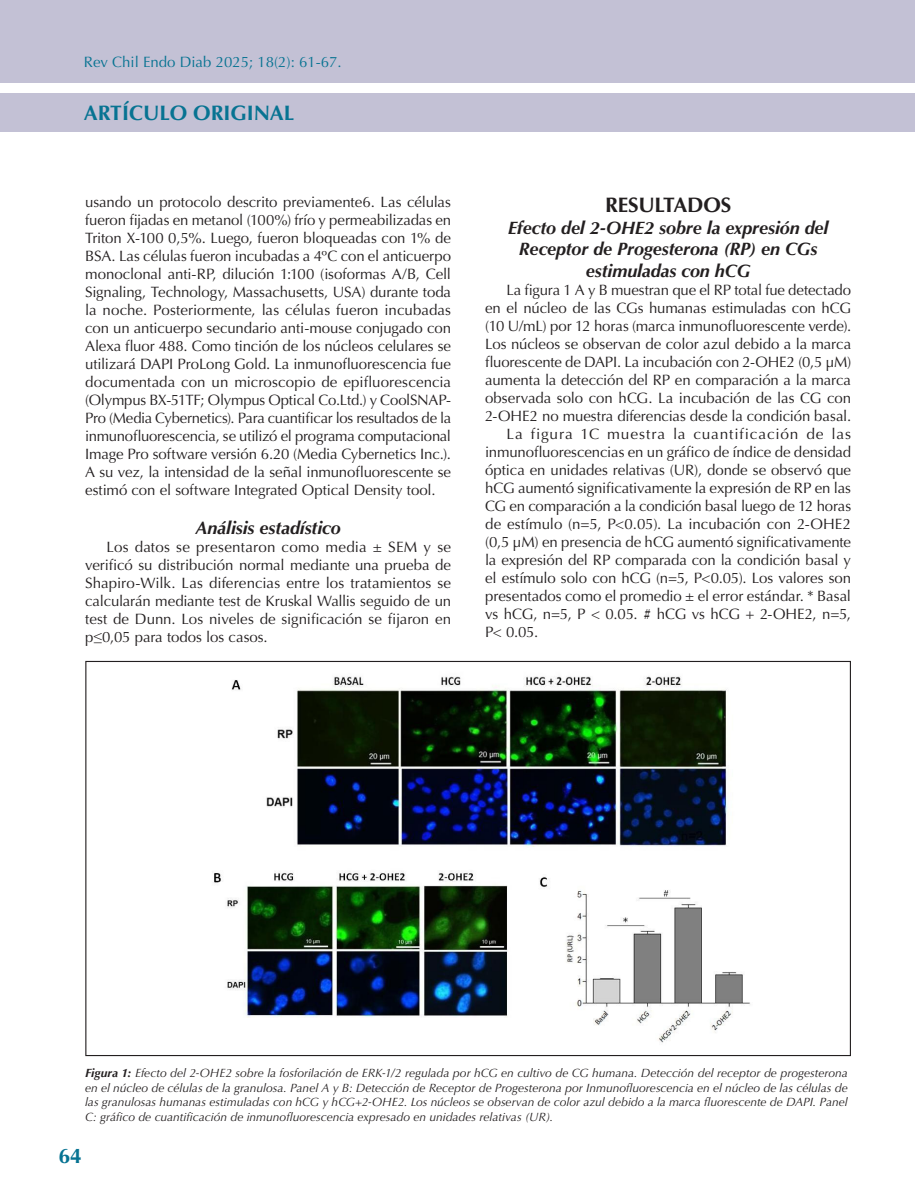
<style>
.page{position:relative;width:915px;height:1191px;background:#fff}
.page>*{position:absolute;margin:0;border:0;box-sizing:border-box;transform-origin:0 0}
.t1{font:700 21px "Optima";color:#077392}
.Sub_titulos_1{font:700 21px "Optima";letter-spacing:-.015em;color:#231f20}
.Subtitulo_2{font:italic 700 18px/21.6px "Optima";letter-spacing:-.01em;color:#231f20;text-align:center}
.Texto{font:15px/18px "Optima";letter-spacing:-.005em;color:#231f20;text-align:justify}
.t2{font:15px "Optima";color:#077392}
.Figuras{font:italic 12px/14.4px "Optima";color:#231f20;text-align:justify}
.s1{font-weight:700}
</style>
<div class="page">
<div style="left:0;top:94px;width:914px;height:38px;background:#c3c1d5"></div>
<div style="left:0;top:0;width:914px;height:83px;background:#c3c1d5"></div>
<img style="left:212px;top:676px;width:538px;height:367px">
<p class="t2" style="left:84px;top:53px;width:259px">Rev Chil Endo Diab 2025; 18(2): 61-67.</p>
<h1 class="t1" style="left:84px;top:100px;width:212px">ARTÍCULO ORIGINAL</h1>
<p class="Texto" style="left:85px;top:193px;width:367px">usando un protocolo descrito previamente6. Las células fueron fijadas en metanol (100%) frío y permeabilizadas en Triton X-100 0,5%. Luego, fueron bloqueadas con 1% de BSA. Las células fueron incubadas a 4ºC con el anticuerpo monoclonal anti-RP, dilución 1:100 (isoformas A/B, Cell Signaling, Technology, Massachusetts, USA) durante toda la noche. Posteriormente, las células fueron incubadas con un anticuerpo secundario anti-mouse conjugado con Alexa fluor 488. Como tinción de los núcleos celulares se utilizará DAPI ProLong Gold. La inmunofluorescencia fue documentada con un microscopio de epifluorescencia (Olympus BX-51TF; Olympus Optical Co.Ltd.) y CoolSNAP-Pro (Media Cybernetics). Para cuantificar los resultados de la inmunofluorescencia, se utilizó el programa computacional Image Pro software versión 6.20 (Media Cybernetics Inc.).<br>A su vez, la intensidad de la señal inmunofluorescente se estimó con el software Integrated Optical Density tool.</p>
<p class="Subtitulo_2" style="left:195px;top:517px;width:147px">Análisis estadístico</p>
<p class="Texto" style="left:85px;top:538px;width:367px;text-indent:21px">Los datos se presentaron como media ± SEM y se verificó su distribución normal mediante una prueba de Shapiro-Wilk. Las diferencias entre los tratamientos se calcularán mediante test de Kruskal Wallis seguido de un test de Dunn. Los niveles de significación se fijaron en p≤0,05 para todos los casos.</p>
<p class="Sub_titulos_1" style="left:605px;top:193px;width:127px">RESULTADOS</p>
<p class="Subtitulo_2" style="left:507px;top:217px;width:322px">Efecto del 2-OHE2 sobre la expresión del<br>Receptor de Progesterona (RP) en CGs estimuladas con hCG</p>
<p class="Texto" style="left:485px;top:281px;width:367px;text-indent:21px">La figura 1 A y B muestran que el RP total fue detectado en el núcleo de las CGs humanas estimuladas con hCG (10 U/mL) por 12 horas (marca inmunofluorescente verde).<br>Los núcleos se observan de color azul debido a la marca fluorescente de DAPI. La incubación con 2-OHE2 (0,5 µM) aumenta la detección del RP en comparación a la marca observada solo con hCG. La incubación de las CG con 2-OHE2 no muestra diferencias desde la condición basal.</p>
<p class="Texto" style="left:485px;top:425px;width:367px;text-indent:21px">La figura 1C muestra la cuantificación de las inmunofluorescencias en un gráfico de índice de densidad óptica en unidades relativas (UR), donde se observó que hCG aumentó significativamente la expresión de RP en las CG en comparación a la condición basal luego de 12 horas de estímulo (n=5, P&lt;0.05). La incubación con 2-OHE2 (0,5 µM) en presencia de hCG aumentó significativamente la expresión del RP comparada con la condición basal y el estímulo solo con hCG (n=5, P&lt;0.05). Los valores son presentados como el promedio ± el error estándar. * Basal vs hCG, n=5, P &lt; 0.05. # hCG vs hCG + 2-OHE2, n=5, P&lt; 0.05.</p>
<p class="Figuras" style="left:85px;top:1066px;width:763px"><span class="s1">Figura 1:</span> Efecto del 2-OHE2 sobre la fosforilación de ERK-1/2 regulada por hCG en cultivo de CG humana. Detección del receptor de progesterona en el núcleo de células de la granulosa. Panel A y B: Detección de Receptor de Progesterona por Inmunofluorescencia en el núcleo de las células de las granulosas humanas estimuladas con hCG y hCG+2-OHE2. Los núcleos se observan de color azul debido a la marca fluorescente de DAPI. Panel C: gráfico de cuantificación de inmunofluorescencia expresado en unidades relativas (UR).</p>
<h1 class="t1" style="left:58px;top:1143px;width:25px">64</h1>
</div>
